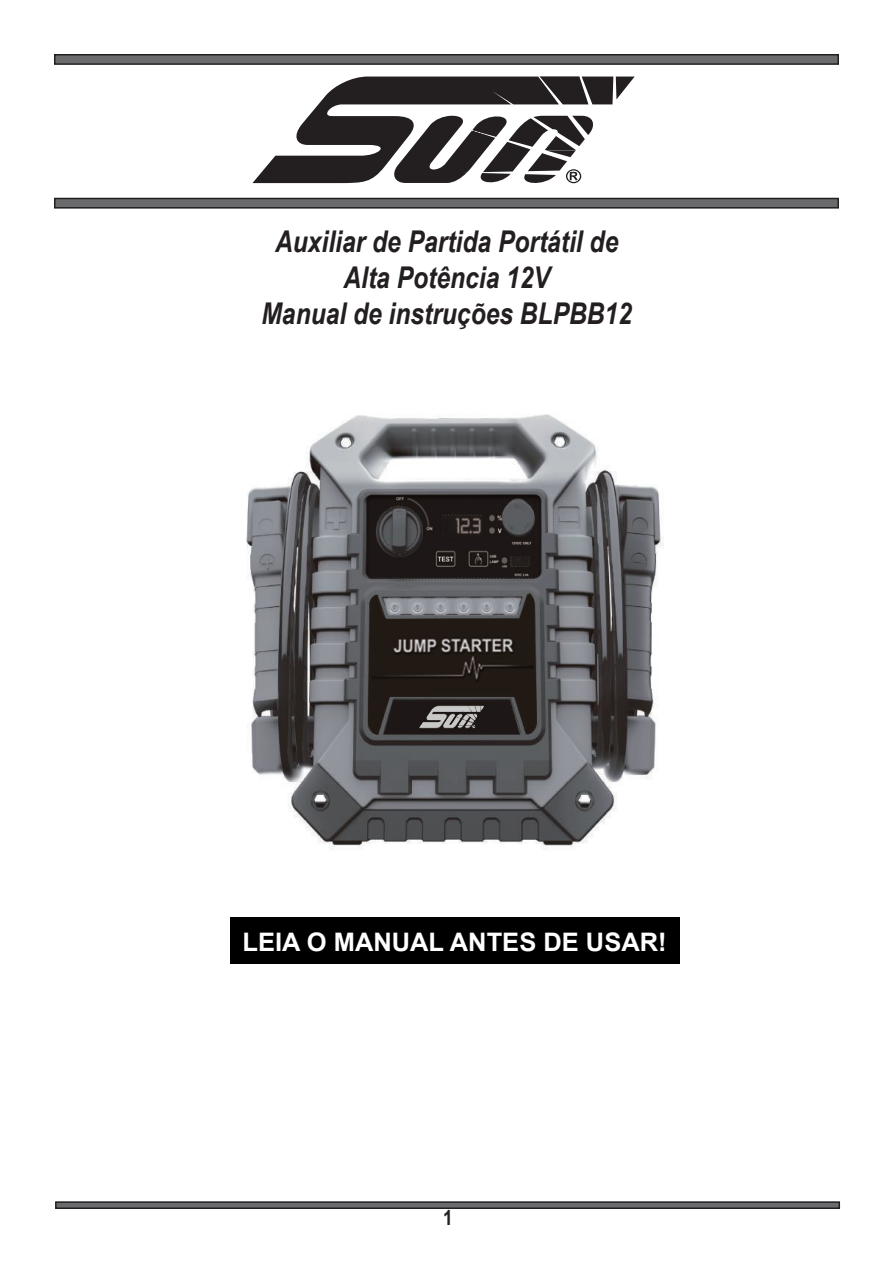
<style>
.page{position:relative;width:893px;height:1263px;background:#fff}
.page>*{position:absolute;margin:0;border:0;box-sizing:border-box;transform-origin:0 0}
.t1{font:italic 700 30px/36px "Arial Narrow";color:#231f20;text-align:center}
.t2{font:700 25.5px "Arial";color:#fff}
.t3{font:700 21px "Arial Narrow";color:#231f20}
</style>
<div class="page">
<div style="left:55px;top:55px;width:783px;height:9px;background:#6b6b6e"></div>
<div style="left:54px;top:54px;width:785px;height:11px;border:2px solid #231f20"></div>
<div style="left:55px;top:198px;width:783px;height:10px;background:#6b6b6e"></div>
<div style="left:54px;top:198px;width:785px;height:11px;border:2px solid #231f20"></div>
<svg style="left:252px;top:77px;width:383px;height:107px"></svg>
<img style="left:246px;top:414px;width:418px;height:435px">
<svg style="left:419px;top:706px;width:65px;height:22px"></svg>
<div style="left:56px;top:1202px;width:783px;height:6px;background:#6b6b6e"></div>
<div style="left:55px;top:1201px;width:785px;height:8px;border:2px solid #231f20"></div>
<div style="left:230px;top:917px;width:449px;height:47px;background:#000"></div>
<p class="t1" style="left:275px;top:222px;width:345px">Auxiliar de Partida Portátil de<br>Alta Potência 12V</p>
<p class="t1" style="left:261px;top:294px;width:372px">Manual de instruções BLPBB12</p>
<p class="t2" style="left:243px;top:924px;width:426px">LEIA O MANUAL ANTES DE USAR!</p>
<p class="t3" style="left:443px;top:1202px;width:11px">1</p>
</div>
